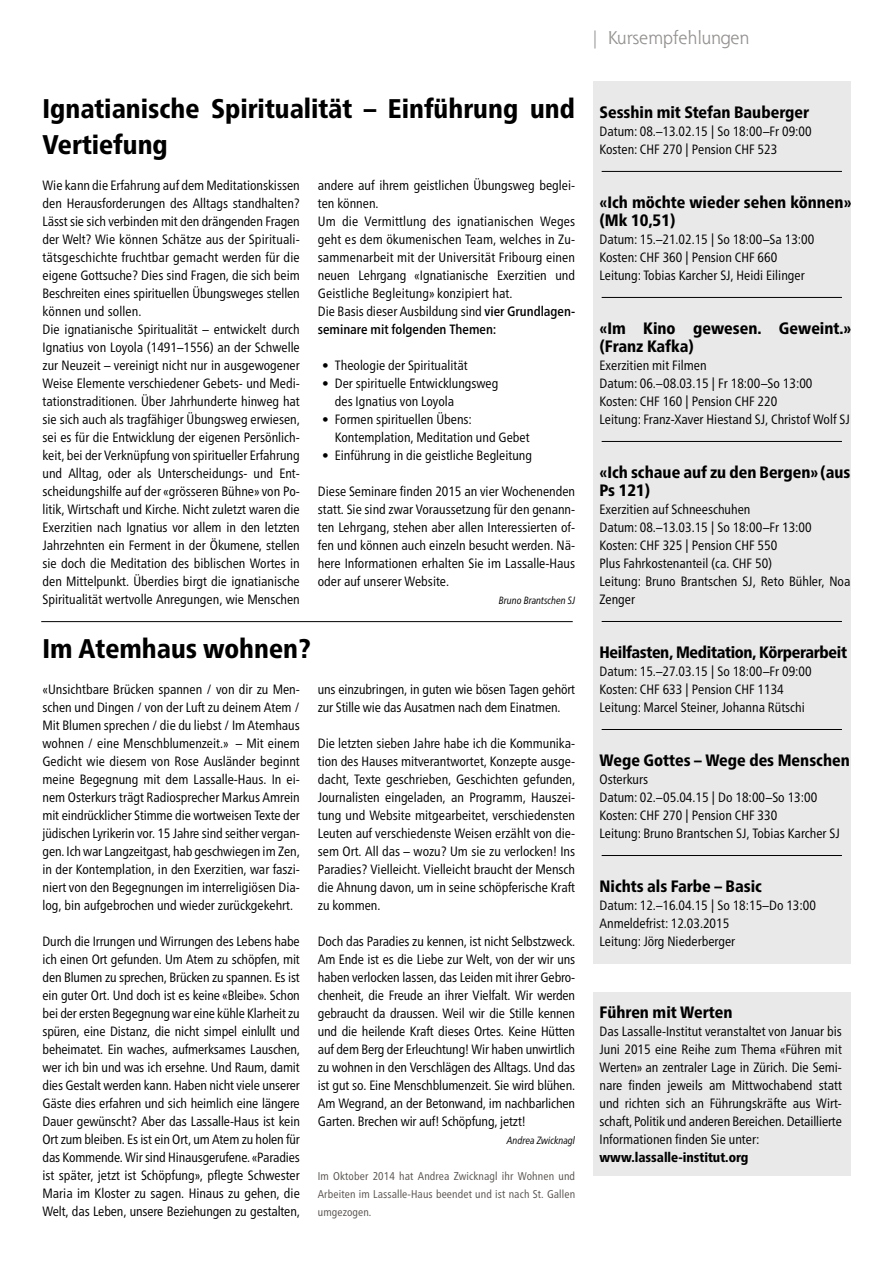
<style>
.page{position:relative;width:893px;height:1263px;background:#fff}
.page>*{position:absolute;margin:0;border:0;box-sizing:border-box;transform-origin:0 0}
.t1{font:800 condensed 27px/36px "Frutiger Neue LT Pro";color:#000}
.t2{font:18px "Shannon";letter-spacing:-.02em;color:#949290}
.t3{font:800 condensed 16.5px/18px "Frutiger Neue LT Pro";color:#000}
.t4{font:800 condensed 16.5px "Frutiger Neue LT Pro";letter-spacing:-.02em;color:#000}
.t5{font:condensed 13.5px/18px "Frutiger Neue LT Pro";color:#000}
.t6{font:800 condensed 13.5px "Frutiger Neue LT Pro";color:#000}
.t7{font:condensed 11.25px/18px "Frutiger Neue LT Pro";letter-spacing:.01em;color:#57514d;text-align:justify}
.t8{font:italic condensed 10.5px "Frutiger Neue LT Pro";color:#000}
.s1{font-weight:500}
</style>
<div class="page">
<div style="left:593px;top:992px;width:257px;height:184px;background:#e9e9e9"></div>
<div style="left:593px;top:82px;width:257px;height:882px;background:#e9e9e9"></div>
<hr style="left:41px;top:621px;width:532px;height:1px;background:#000">
<hr style="left:602px;top:171px;width:240px;height:1px;background:#000">
<hr style="left:602px;top:297px;width:240px;height:1px;background:#000">
<hr style="left:602px;top:441px;width:240px;height:1px;background:#000">
<hr style="left:602px;top:621px;width:240px;height:1px;background:#000">
<hr style="left:602px;top:729px;width:240px;height:1px;background:#000">
<hr style="left:602px;top:855px;width:240px;height:1px;background:#000">
<h2 class="t2" style="left:593px;top:26px;width:158px">| Kursempfehlungen</h2>
<h1 class="t1" style="left:43px;top:90px;width:534px">Ignatianische Spiritualität – Einführung und<br>Vertiefung</h1>
<p class="t5" style="left:43px;top:176px;width:259px">Wie kann die Erfahrung auf dem Meditationskissen den Herausforderungen des Alltags standhalten?<br>Lässt sie sich verbinden mit den drängenden Fragen der Welt? Wie können Schätze aus der Spirituali&shy;tätsgeschichte fruchtbar gemacht werden für die eigene Gottsuche? Dies sind Fragen, die sich beim Beschreiten eines spirituellen Übungsweges stellen können und sollen.<br>Die ignatianische Spiritualität – entwickelt durch Ignatius von Loyola (1491–1556) an der Schwelle zur Neuzeit – vereinigt nicht nur in ausgewogener Weise Elemente verschiedener Gebets- und Medi&shy;tationstraditionen. Über Jahrhunderte hinweg hat sie sich auch als tragfähiger Übungsweg erwiesen, sei es für die Entwicklung der eigenen Persönlich&shy;keit, bei der Verknüpfung von spiritueller Erfahrung und Alltag, oder als Unterscheidungs- und Ent&shy;scheidungshilfe auf der «grösseren Bühne» von Po&shy;litik, Wirtschaft und Kirche. Nicht zuletzt waren die Exerzitien nach Ignatius vor allem in den letzten Jahrzehnten ein Ferment in der Ökumene, stellen sie doch die Meditation des biblischen Wortes in den Mittelpunkt. Überdies birgt die ignatianische Spiritualität wertvolle Anregungen, wie Menschen</p>
<p class="t5" style="left:318px;top:176px;width:259px">andere auf ihrem geistlichen Übungsweg beglei&shy;ten können.<br>Um die Vermittlung des ignatianischen Weges geht es dem ökumenischen Team, welches in Zu&shy;sammenarbeit mit der Universität Fribourg einen neuen Lehrgang «Ignatianische Exerzitien und Geistliche Begleitung» konzipiert hat.<br>Die Basis dieser Ausbildung sind <span class="s1">vier Grundlagen&shy;seminare mit folgenden Themen:</span></p>
<p class="t5" style="left:322px;top:356px;width:147px">• Theologie der Spiritualität</p>
<p class="t5" style="left:335px;top:374px;width:165px;text-indent:-13px">• Der spirituelle Entwicklungsweg des Ignatius von Loyola</p>
<p class="t5" style="left:335px;top:410px;width:196px;text-indent:-13px">• Formen spirituellen Übens:<br>Kontemplation, Meditation und Gebet</p>
<p class="t5" style="left:322px;top:446px;width:212px">• Einführung in die geistliche Begleitung</p>
<p class="t5" style="left:318px;top:482px;width:259px;text-align:justify">Diese Seminare finden 2015 an vier Wochenenden statt. Sie sind zwar Voraussetzung für den genann&shy;ten Lehrgang, stehen aber allen Interessierten of&shy;fen und können auch einzeln besucht werden. Nä&shy;here Informationen erhalten Sie im Lassalle-Haus oder auf unserer Website.</p>
<p class="t8" style="left:499px;top:594px;width:78px">Bruno Brantschen SJ</p>
<h1 class="t1" style="left:43px;top:630px;width:269px">Im Atemhaus wohnen?</h1>
<p class="t5" style="left:43px;top:680px;width:259px;text-align:justify">«Unsichtbare Brücken spannen / von dir zu Men&shy;schen und Dingen / von der Luft zu deinem Atem / Mit Blumen sprechen / die du liebst / Im Atemhaus wohnen / eine Menschblumenzeit.» – Mit einem Gedicht wie diesem von Rose Ausländer beginnt meine Begegnung mit dem Lassalle-Haus. In ei&shy;nem Osterkurs trägt Radiosprecher Markus Amrein mit eindrücklicher Stimme die wortweisen Texte der jüdischen Lyrikerin vor. 15 Jahre sind seither vergan&shy;gen. Ich war Langzeitgast, hab geschwiegen im Zen, in der Kontemplation, in den Exerzitien, war faszi&shy;niert von den Begegnungen im interreligiösen Dia&shy;log, bin aufgebrochen und wieder zurückgekehrt.</p>
<p class="t5" style="left:43px;top:932px;width:259px;text-align:justify">Durch die Irrungen und Wirrungen des Lebens habe ich einen Ort gefunden. Um Atem zu schöpfen, mit den Blumen zu sprechen, Brücken zu spannen. Es ist ein guter Ort. Und doch ist es keine «Bleibe». Schon bei der ersten Begegnung war eine kühle Klarheit zu spüren, eine Distanz, die nicht simpel einlullt und beheimatet. Ein waches, aufmerksames Lauschen, wer ich bin und was ich ersehne. Und Raum, damit dies Gestalt werden kann. Haben nicht viele unserer Gäste dies erfahren und sich heimlich eine längere Dauer gewünscht? Aber das Lassalle-Haus ist kein Ort zum bleiben. Es ist ein Ort, um Atem zu holen für das Kommende. Wir sind Hinausgerufene. «Paradies ist später, jetzt ist Schöpfung», pflegte Schwester Maria im Kloster zu sagen. Hinaus zu gehen, die Welt, das Leben, unsere Beziehungen zu gestalten,</p>
<p class="t5" style="left:318px;top:680px;width:259px">uns einzubringen, in guten wie bösen Tagen gehört zur Stille wie das Ausatmen nach dem Einatmen.</p>
<p class="t5" style="left:318px;top:734px;width:259px;text-align:justify">Die letzten sieben Jahre habe ich die Kommunika&shy;tion des Hauses mitverantwortet, Konzepte ausge&shy;dacht, Texte geschrieben, Geschichten gefunden, Journalisten eingeladen, an Programm, Hauszei&shy;tung und Website mitgearbeitet, verschiedensten Leuten auf verschiedenste Weisen erzählt von die&shy;sem Ort. All das – wozu? Um sie zu verlocken! Ins Paradies? Vielleicht. Vielleicht braucht der Mensch die Ahnung davon, um in seine schöpferische Kraft zu kommen.</p>
<p class="t5" style="left:318px;top:932px;width:259px;text-align:justify">Doch das Paradies zu kennen, ist nicht Selbstzweck.<br>Am Ende ist es die Liebe zur Welt, von der wir uns haben verlocken lassen, das Leiden mit ihrer Gebro&shy;chenheit, die Freude an ihrer Vielfalt. Wir werden gebraucht da draussen. Weil wir die Stille kennen und die heilende Kraft dieses Ortes. Keine Hütten auf dem Berg der Erleuchtung! Wir haben unwirtlich zu wohnen in den Verschlägen des Alltags. Und das ist gut so. Eine Menschblumenzeit. Sie wird blühen.<br>Am Wegrand, an der Betonwand, im nachbarlichen Garten. Brechen wir auf! Schöpfung, jetzt!</p>
<p class="t8" style="left:507px;top:1134px;width:70px">Andrea Zwicknagl</p>
<p class="t7" style="left:318px;top:1167px;width:259px">Im Oktober 2014 hat Andrea Zwicknagl ihr Wohnen und Arbeiten im Lassalle-Haus beendet und ist nach St. Gallen umgezogen.</p>
<p class="t3" style="left:599px;top:103px;width:211px">Sesshin mit Stefan Bauberger</p>
<p class="t5" style="left:599px;top:122px;width:214px">Datum: 08.–13.02.15 | So 18:00–Fr 09:00<br>Kosten: CHF 270 | Pension CHF 523</p>
<p class="t3" style="left:599px;top:193px;width:254px">«Ich möchte wieder sehen können» (Mk 10,51)</p>
<p class="t5" style="left:599px;top:230px;width:216px">Datum: 15.–21.02.15 | So 18:00–Sa 13:00<br>Kosten: CHF 360 | Pension CHF 660<br>Leitung: Tobias Karcher SJ, Heidi Eilinger</p>
<p class="t3" style="left:599px;top:319px;width:254px">«Im Kino gewesen. Geweint.» (Franz Kafka)</p>
<p class="t5" style="left:599px;top:356px;width:252px">Exerzitien mit Filmen<br>Datum: 06.–08.03.15 | Fr 18:00–So 13:00<br>Kosten: CHF 160 | Pension CHF 220<br>Leitung: Franz-Xaver Hiestand SJ, Christof Wolf SJ</p>
<p class="t3" style="left:599px;top:463px;width:252px">«Ich schaue auf zu den Bergen» (aus<br>Ps 121)</p>
<p class="t5" style="left:599px;top:500px;width:252px">Exerzitien auf Schneeschuhen<br>Datum: 08.–13.03.15 | So 18:00–Fr 13:00<br>Kosten: CHF 325 | Pension CHF 550<br>Plus Fahrkostenanteil (ca. CHF 50)<br>Leitung: Bruno Brantschen SJ, Reto Bühler, Noa<br>Zenger</p>
<p class="t4" style="left:599px;top:642px;width:249px">Heilfasten, Meditation, Körperarbeit</p>
<p class="t5" style="left:599px;top:662px;width:214px">Datum: 15.–27.03.15 | So 18:00–Fr 09:00<br>Kosten: CHF 633 | Pension CHF 1134<br>Leitung: Marcel Steiner, Johanna Rütschi</p>
<p class="t3" style="left:599px;top:751px;width:252px">Wege Gottes – Wege des Menschen</p>
<p class="t5" style="left:599px;top:770px;width:242px">Osterkurs<br>Datum: 02.–05.04.15 | Do 18:00–So 13:00<br>Kosten: CHF 270 | Pension CHF 330<br>Leitung: Bruno Brantschen SJ, Tobias Karcher SJ</p>
<p class="t3" style="left:599px;top:877px;width:164px">Nichts als Farbe – Basic</p>
<p class="t5" style="left:599px;top:896px;width:218px">Datum: 12.–16.04.15 | So 18:15–Do 13:00<br>Anmeldefrist: 12.03.2015<br>Leitung: Jörg Niederberger</p>
<p class="t3" style="left:599px;top:1003px;width:135px">Führen mit Werten</p>
<p class="t5" style="left:599px;top:1022px;width:244px;text-align:justify">Das Lassalle-Institut veranstaltet von Januar bis Juni 2015 eine Reihe zum Thema «Führen mit Werten» an zentraler Lage in Zürich. Die Semi&shy;nare finden jeweils am Mittwochabend statt und richten sich an Führungskräfte aus Wirt&shy;schaft, Politik und anderen Bereichen. Detaillierte Informationen finden Sie unter:</p>
<p class="t6" style="left:599px;top:1149px;width:150px">www.lassalle-institut.org</p>
</div>
